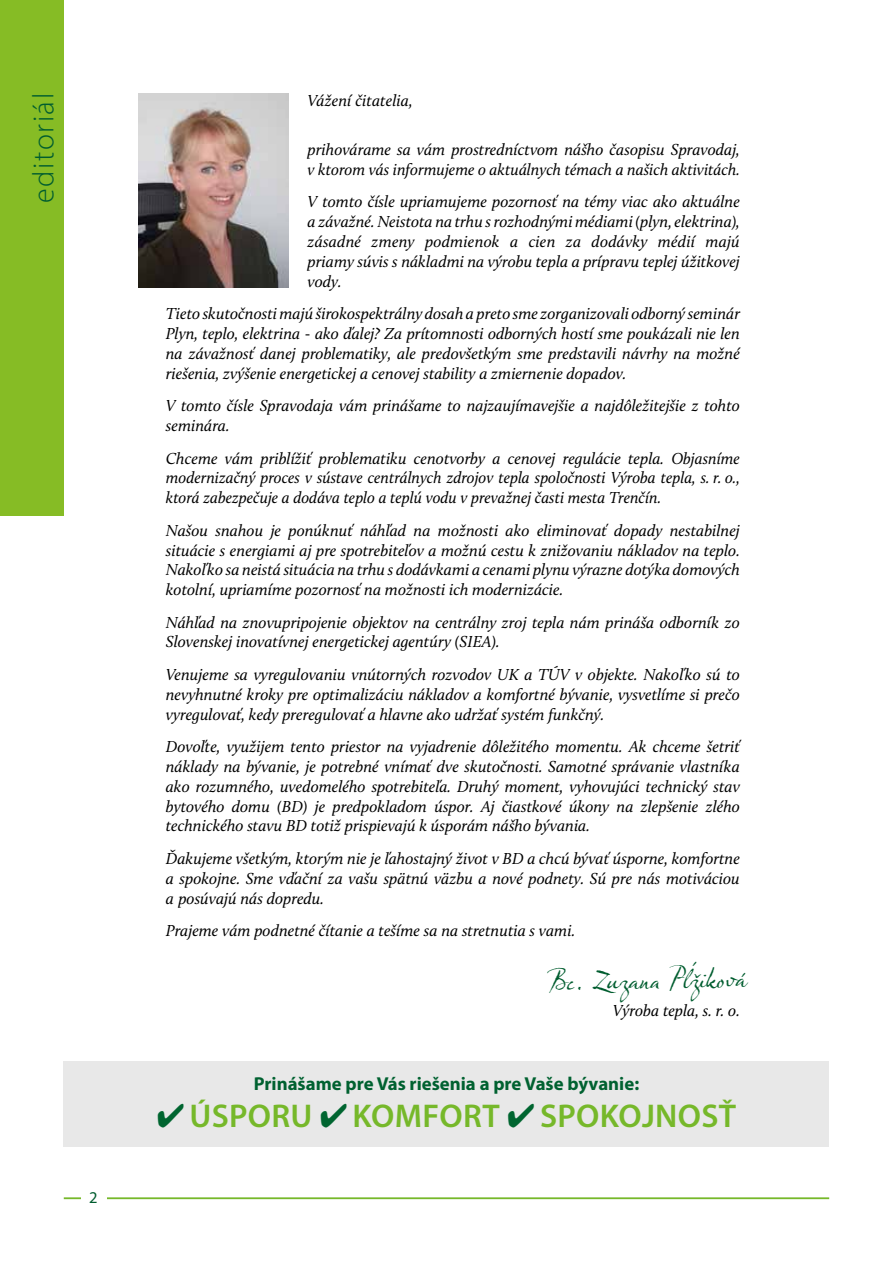
<style>
.page{position:relative;width:893px;height:1263px;background:#fff}
.page>*{position:absolute;margin:0;border:0;box-sizing:border-box;transform-origin:0 0}
.t1{font:600 33px "Myriad Pro";letter-spacing:.01em;color:#76b82a}
.t2{font:300 30px "Myriad Pro";letter-spacing:.05em;color:#005d2f}
.t3{font:28.5px "Olicana Rough";color:#005d2f}
.t4{font:700 18.75px "Myriad Pro";color:#006130}
.t5{font:italic 16.5px/19.8px "Calluna";color:#000;text-align:justify}
.t6{font:16.5px "Myriad Pro";color:#005d2f}
.s1{color:#006530}
</style>
<div class="page">
<hr style="left:64px;top:1197px;width:765px;height:2px;background:#76b82a">
<div style="left:81px;top:1180px;width:25px;height:33px;background:#fff"></div>
<div style="left:0;top:0;width:64px;height:516px;background:#86bc25"></div>
<img style="left:139px;top:94px;width:149px;height:194px">
<div style="left:64px;top:1061px;width:765px;height:85px;background:#e8e8e8"></div>
<h2 class="t2" style="left:26px;top:203px;width:111px;rotate:-90deg">editoriál</h2>
<p class="t5" style="left:308px;top:90px;width:107px">Vážení čitatelia,</p>
<p class="t5" style="left:308px;top:139px;width:434px">prihovárame sa vám prostredníctvom nášho časopisu Spravodaj, v ktorom vás informujeme o aktuálnych témach a našich aktivitách.</p>
<p class="t5" style="left:308px;top:192px;width:434px">V tomto čísle upriamujeme pozornosť na témy viac ako aktuálne a závažné. Neistota na trhu s rozhodnými médiami (plyn, elektrina), zásadné zmeny podmienok a cien za dodávky médií majú priamy súvis s nákladmi na výrobu tepla a prípravu teplej úžitkovej vody.</p>
<p class="t5" style="left:166px;top:304px;width:576px">Tieto skutočnosti majú širokospektrálny dosah a preto sme zorganizovali odborný seminár Plyn, teplo, elektrina - ako ďalej? Za prítomnosti odborných hostí sme poukázali nie len na závažnosť danej problematiky, ale predovšetkým sme predstavili návrhy na možné riešenia, zvýšenie energetickej a cenovej stability a zmiernenie dopadov.</p>
<p class="t5" style="left:166px;top:396px;width:576px">V tomto čísle Spravodaja vám prinášame to najzaujímavejšie a najdôležitejšie z tohto seminára.</p>
<p class="t5" style="left:166px;top:448px;width:576px">Chceme vám priblížiť problematiku cenotvorby a cenovej regulácie tepla. Objasníme modernizačný proces v sústave centrálnych zdrojov tepla spoločnosti Výroba tepla, s. r. o., ktorá zabezpečuje a dodáva teplo a teplú vodu v prevažnej časti mesta Trenčín.</p>
<p class="t5" style="left:166px;top:520px;width:576px">Našou snahou je ponúknuť náhľad na možnosti ako eliminovať dopady nestabilnej situácie s energiami aj pre spotrebiteľov a možnú cestu k znižovaniu nákladov na teplo.<br>Nakoľko sa neistá situácia na trhu s dodávkami a cenami plynu výrazne dotýka domových kotolní, upriamíme pozornosť na možnosti ich modernizácie.</p>
<p class="t5" style="left:166px;top:612px;width:576px">Náhľad na znovupripojenie objektov na centrálny zroj tepla nám prináša odborník zo<br>Slovenskej inovatívnej energetickej agentúry (SIEA).</p>
<p class="t5" style="left:166px;top:664px;width:576px">Venujeme sa vyregulovaniu vnútorných rozvodov UK a TÚV v objekte. Nakoľko sú to nevyhnutné kroky pre optimalizáciu nákladov a komfortné bývanie, vysvetlíme si prečo vyregulovať, kedy preregulovať a hlavne ako udržať systém funkčný.</p>
<p class="t5" style="left:166px;top:736px;width:576px">Dovoľte, využijem tento priestor na vyjadrenie dôležitého momentu. Ak chceme šetriť náklady na bývanie, je potrebné vnímať dve skutočnosti. Samotné správanie vlastníka ako rozumného, uvedomelého spotrebiteľa. Druhý moment, vyhovujúci technický stav bytového domu (BD) je predpokladom úspor. Aj čiastkové úkony na zlepšenie zlého technického stavu BD totiž prispievajú k úsporám nášho bývania.</p>
<p class="t5" style="left:166px;top:848px;width:576px">Ďakujeme všetkým, ktorým nie je ľahostajný život v BD a chcú bývať úsporne, komfortne a spokojne. Sme vďační za vašu spätnú väzbu a nové podnety. Sú pre nás motiváciou a posúvajú nás dopredu.</p>
<p class="t5" style="left:166px;top:920px;width:411px">Prajeme vám podnetné čítanie a tešíme sa na stretnutia s vami.</p>
<h3 class="t3" style="left:548px;top:963px;width:199px;rotate:-1deg">Bc. Zuzana Pĺžiko vá</h3>
<p class="t5" style="left:613px;top:1000px;width:129px">Výroba tepla, s. r. o.</p>
<p class="t6" style="left:89px;top:1187px;width:10px">2</p>
<p class="t4" style="left:254px;top:1071px;width:387px">Prinášame pre Vás riešenia a pre Vaše bývanie:</p>
<h1 class="t1" style="left:157px;top:1095px;width:581px"><span class="s1">✔</span> ÚSPORU <span class="s1">✔</span> KOMFORT <span class="s1">✔</span> SPOKOJNOSŤ</h1>
</div>
